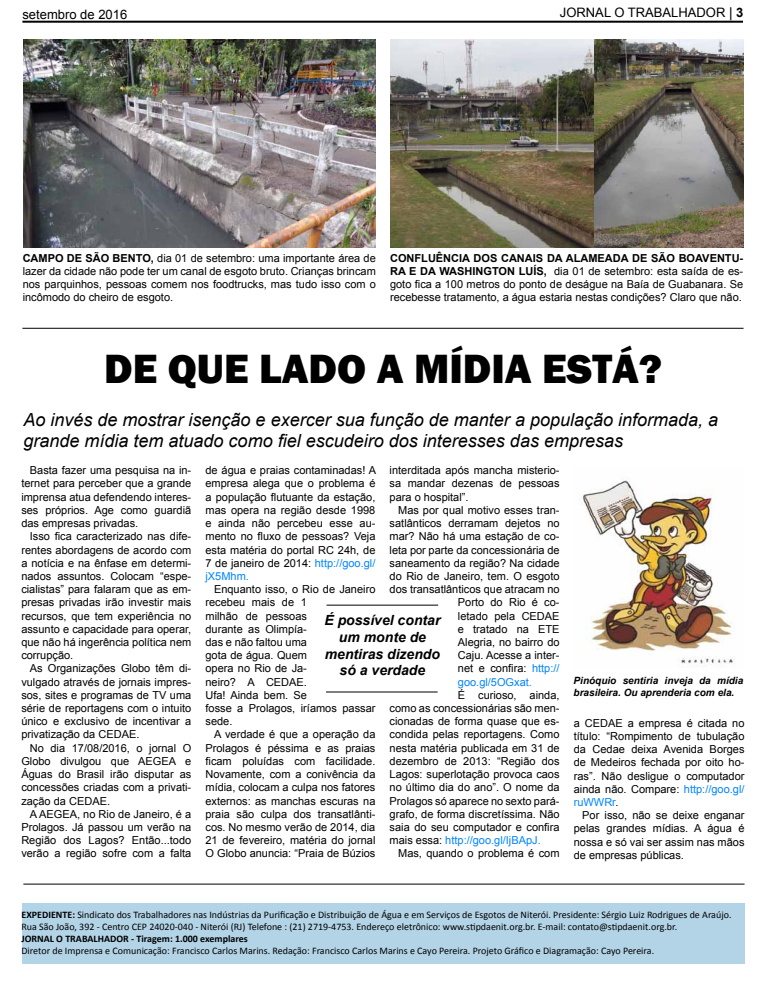
<style>
.page{position:relative;width:766px;height:993px;background:#fff}
.page>*{position:absolute;margin:0;border:0;box-sizing:border-box;transform-origin:0 0}
.t1{font:800 42px "Franklin Gothic";color:#000}
.t2{font:italic 18px/21.6px "Arial";color:#000}
.t3{font:italic 700 14px/16.8px "Arial";color:#000;text-align:center}
.t4{font:13px "Arial";color:#000}
.t5{font:11px/13.2px "Arial";color:#000;text-align:justify}
.t6{font:700 11px "Arial";color:#000}
.t7{font:11px "Arial";color:#0085ff}
.t8{font:10px/12px "Calibri";color:#000}
.t9{font:italic 700 10px/12px "Arial";color:#000}
.t10{font:700 10px "Calibri";color:#000}
.s1{font-family:"Minion Pro";font-weight:700}
.s2{font-weight:700}
.s3{color:#0085ff}
</style>
<div class="page">
<img style="left:579px;top:480px;width:155px;height:184px">
<hr style="left:326px;top:604px;width:112px;height:1px;background:#000">
<hr style="left:326px;top:691px;width:111px;height:1px;background:#000">
<hr style="left:22px;top:21px;width:720px;height:2px;background:#000">
<img style="left:23px;top:39px;width:353px;height:208px">
<img style="left:390px;top:39px;width:204px;height:208px">
<div style="left:22px;top:902px;width:722px;height:60px;background:#b3d4e7"></div>
<hr style="left:23px;top:883px;width:721px;height:1px;background:#000">
<img style="left:594px;top:39px;width:149px;height:208px">
<hr style="left:22px;top:327px;width:721px;height:1px;background:#000">
<p class="t4" style="left:22px;top:6px;width:106px">setembro de 2016</p>
<p class="t4" style="left:559px;top:4px;width:185px">JORNAL O TRABALHADOR <span class="s1">|</span> <span class="s2">3</span></p>
<p class="t5" style="left:23px;top:251px;width:354px"><span class="s2">CAMPO DE SÃO BENTO,</span> dia 01 de setembro: uma importante área de lazer da cidade não pode ter um canal de esgoto bruto. Crianças brincam nos parquinhos, pessoas comem nos foodtrucks, mas tudo isso com o incômodo do cheiro de esgoto.</p>
<p class="t6" style="left:390px;top:250px;width:9px">CONF</p>
<p class="t6" style="left:421px;top:250px;width:89px">LUÊNCIA DOS CANA</p>
<p class="t6" style="left:532px;top:250px;width:57px">IS DA ALAMEA</p>
<p class="t6" style="left:612px;top:250px;width:75px">DA DE SÃO BOA</p>
<p class="t6" style="left:702px;top:250px;width:16px">VENT</p>
<p class="t6" style="left:731px;top:250px;width:13px">U-</p>
<p class="t5" style="left:390px;top:264px;width:354px;text-indent:129px"><span class="s2">LUÍS,</span> dia 01 de setembro: esta saída de es&shy;goto fica a 100 metros do ponto de deságue na Baía de Guabanara. Se recebesse tratamento, a água estaria nestas condições? Claro que não.</p>
<p class="t6" style="left:390px;top:264px;width:59px">RA E DAWASH</p>
<p class="t6" style="left:472px;top:264px;width:28px">INGTON</p>
<h1 class="t1" style="left:104px;top:341px;width:559px">DE QUE LADO A MÍDIA ESTÁ?</h1>
<h2 class="t2" style="left:23px;top:409px;width:696px">Ao invés de mostrar isenção e exercer sua função de manter a população informada, a grande mídia tem atuado como fiel escudeiro dos interesses das empresas</h2>
<p class="t5" style="left:21px;top:463px;width:171px;text-indent:9px">Basta fazer uma pesquisa na in&shy;ternet para perceber que a grande imprensa atua defendendo interes&shy;ses próprios. Age como guardiã das empresas privadas.</p>
<p class="t5" style="left:21px;top:529px;width:171px;text-indent:9px">Isso fica caracterizado nas dife&shy;rentes abordagens de acordo com a notícia e na ênfase em determi&shy;nados assuntos. Colocam “espe&shy;cialistas” para falaram que as em&shy;presas privadas irão investir mais recursos, que tem experiência no assunto e capacidade para operar, que não há ingerência política nem corrupção.</p>
<p class="t5" style="left:21px;top:661px;width:171px;text-indent:9px">As Organizações Globo têm di&shy;vulgado através de jornais impres&shy;sos, sites e programas de TV uma série de reportagens com o intuito único e exclusivo de incentivar a privatização da CEDAE.</p>
<p class="t5" style="left:21px;top:741px;width:171px;text-indent:9px">No dia 17/08/2016, o jornal O Globo divulgou que AEGEA e Águas do Brasil irão disputar as concessões criadas com a privati&shy;zação da CEDAE.</p>
<p class="t5" style="left:21px;top:807px;width:171px;text-indent:9px">A AEGEA, no Rio de Janeiro, é a Prolagos. Já passou um verão na Região dos Lagos? Então...todo verão a região sofre com a falta</p>
<p class="t5" style="left:205px;top:463px;width:172px">de água e praias contaminadas! A empresa alega que o problema é a população flutuante da estação, mas opera na região desde 1998 e ainda não percebeu esse au&shy;mento no fluxo de pessoas? Veja esta matéria do portal RC 24h, de 7 de janeiro de 2014: <span class="s3">http://goo.gl/ jX5Mhm.</span></p>
<p class="t5" style="left:205px;top:582px;width:171px;text-align:left;text-indent:9px">Enquanto isso, o Rio de Janeiro recebeu mais de 1<br>milhão de pessoas<br>durante as Olimpía-<br>das e não faltou uma<br>gota de água. Quem<br>opera no Rio de Ja-<br>neiro? A CEDAE.<br>Ufa! Ainda bem. Se<br>fosse a Prolagos, iríamos passar sede.</p>
<p class="t5" style="left:205px;top:727px;width:171px;text-indent:9px">A verdade é que a operação da Prolagos é péssima e as praias ficam poluídas com facilidade.<br>Novamente, com a conivência da mídia, colocam a culpa nos fatores externos: as manchas escuras na praia são culpa dos transatlânti&shy;cos. No mesmo verão de 2014, dia 21 de fevereiro, matéria do jornal O Globo anuncia: “Praia de Búzios</p>
<p class="t5" style="left:389px;top:463px;width:171px">interditada após mancha misterio&shy;sa mandar dezenas de pessoas para o hospital”.</p>
<p class="t5" style="left:398px;top:503px;width:163px">Mas por qual motivo esses tran-</p>
<p class="t5" style="left:389px;top:516px;width:171px">satlânticos derramam dejetos no</p>
<p class="t5" style="left:389px;top:529px;width:171px">mar? Não há uma estação de co-</p>
<p class="t5" style="left:389px;top:543px;width:171px">leta por parte da concessionária de</p>
<p class="t5" style="left:389px;top:556px;width:171px">saneamento da região? Na cidade</p>
<p class="t5" style="left:389px;top:569px;width:171px">do Rio de Janeiro, tem. O esgoto</p>
<p class="t5" style="left:389px;top:582px;width:171px">dos transatlânticos que atracam no</p>
<p class="t5" style="left:458px;top:595px;width:103px">Porto do Rio é co-</p>
<p class="t5" style="left:458px;top:609px;width:103px">letado pela CEDAE</p>
<p class="t5" style="left:458px;top:622px;width:103px">e tratado na ETE</p>
<p class="t5" style="left:458px;top:635px;width:103px">Alegria, no bairro do</p>
<p class="t5" style="left:458px;top:648px;width:103px">Caju. Acesse a inter-</p>
<p class="t5" style="left:458px;top:661px;width:103px">net e confira: <span class="s3">http://</span></p>
<p class="t7" style="left:458px;top:674px;width:75px">goo.gl/5OGxat.</p>
<p class="t5" style="left:389px;top:688px;width:171px;text-indent:68px">É curioso, ainda, como as concessionárias são men&shy;cionadas de forma quase que es&shy;condida pelas reportagens. Como nesta matéria publicada em 31 de dezembro de 2013: “Região dos Lagos: superlotação provoca caos no último dia do ano”. O nome da Prolagos só aparece no sexto pará&shy;grafo, de forma discretíssima. Não saia do seu computador e confira mais essa: <span class="s3">http://goo.gl/IjBApJ.</span></p>
<p class="t5" style="left:398px;top:846px;width:163px">Mas, quando o problema é com</p>
<p class="t3" style="left:324px;top:611px;width:117px">É possível contar um monte de mentiras dizendo só a verdade</p>
<p class="t9" style="left:573px;top:674px;width:171px">Pinóquio sentiria inveja da mídia brasileira. Ou aprenderia com ela.</p>
<p class="t5" style="left:573px;top:716px;width:172px">a CEDAE a empresa é citada no título: “Rompimento de tubulação da Cedae deixa Avenida Borges de Medeiros fechada por oito ho&shy;ras”. Não desligue o computador ainda não. Compare: <span class="s3">http://goo.gl/ ruWWRr</span>.</p>
<p class="t5" style="left:573px;top:808px;width:172px;text-indent:9px">Por isso, não se deixe enganar pelas grandes mídias. A água é nossa e só vai ser assim nas mãos de empresas públicas.</p>
<p class="t8" style="left:21px;top:907px;width:711px"><span class="s2">EXPEDIENTE:</span> Sindicato dos Trabalhadores nas Indústrias da Purificação e Distribuição de Água e em Serviços de Esgotos de Niterói. Presidente: Sérgio Luiz Rodrigues de Araújo.<br>Rua São João, 392 - Centro CEP 24020-040 - Niterói (RJ) Telefone : (21) 2719-4753. Endereço eletrônico: www.stipdaenit.org.br. E-mail: contato@stipdaenit.org.br.</p>
<p class="t10" style="left:21px;top:931px;width:228px">JORNAL O TRABALHADOR - Tiragem: 1.000 exemplares</p>
<p class="t8" style="left:21px;top:943px;width:634px">Diretor de Imprensa e Comunicação: Francisco Carlos Marins. Redação: Francisco Carlos Marins e Cayo Pereira. Projeto Gráfico e Diagramação: Cayo Pereira.</p>
</div>
